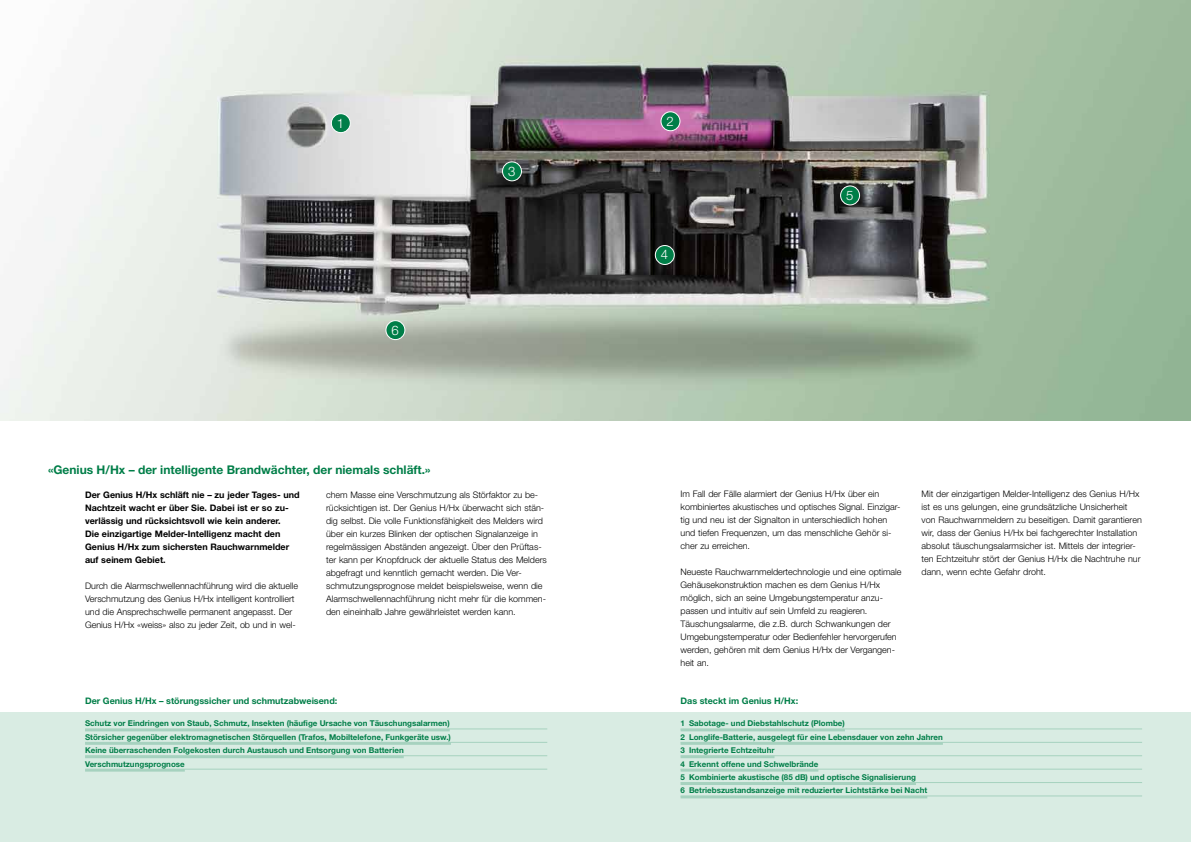
<style>
.page{position:relative;width:1191px;height:842px;background:#fff}
.page>*{position:absolute;margin:0;border:0;box-sizing:border-box;transform-origin:0 0}
.t1{font:300 13.1px "Helvetica Neue";color:#fff}
.t2{font:700 12px "Helvetica Neue";color:#007e48}
.t3{font:300 9px/13px "Helvetica Neue";color:#000}
.t4{font:700 9px/13px "Helvetica Neue";color:#000}
.t5{font:700 9px "Helvetica Neue";color:#007e48}
.t6{font:700 8px/13.4px "Helvetica Neue";color:#007e48}
</style>
<div class="page">
<div style="left:0;top:712px;width:1191px;height:130px;background:#d9ece3"></div>
<img style="left:0;top:0;width:1191px;height:421px">
<div style="left:331px;top:114px;width:19px;height:19px;background:#007e48;border-radius:50%"></div>
<div style="left:331px;top:113px;width:19px;height:20px;border:1px solid #fff;border-radius:50%"></div>
<div style="left:386px;top:321px;width:19px;height:19px;background:#007e48;border-radius:50%"></div>
<div style="left:386px;top:320px;width:19px;height:20px;border:1px solid #fff;border-radius:50%"></div>
<div style="left:661px;top:112px;width:19px;height:19px;background:#007e48;border-radius:50%"></div>
<div style="left:660px;top:111px;width:20px;height:20px;border:1px solid #fff;border-radius:50%"></div>
<div style="left:502px;top:162px;width:19px;height:19px;background:#007e48;border-radius:50%"></div>
<div style="left:502px;top:162px;width:20px;height:19px;border:1px solid #fff;border-radius:50%"></div>
<div style="left:655px;top:245px;width:19px;height:19px;background:#007e48;border-radius:50%"></div>
<div style="left:655px;top:245px;width:19px;height:20px;border:1px solid #fff;border-radius:50%"></div>
<div style="left:840px;top:186px;width:19px;height:19px;background:#007e48;border-radius:50%"></div>
<div style="left:840px;top:186px;width:20px;height:19px;border:1px solid #fff;border-radius:50%"></div>
<hr style="left:85px;top:729px;width:462px;height:1px;background:#a6d2bf">
<hr style="left:85px;top:729px;width:365px;height:2px;background:#a6d2bf">
<hr style="left:85px;top:742px;width:462px;height:1px;background:#a6d2bf">
<hr style="left:85px;top:742px;width:366px;height:3px;background:#a6d2bf">
<hr style="left:85px;top:755px;width:462px;height:1px;background:#a6d2bf">
<hr style="left:85px;top:756px;width:319px;height:2px;background:#a6d2bf">
<hr style="left:85px;top:769px;width:462px;height:1px;background:#a6d2bf">
<hr style="left:85px;top:769px;width:100px;height:3px;background:#a6d2bf">
<hr style="left:680px;top:729px;width:462px;height:1px;background:#a6d2bf">
<hr style="left:680px;top:729px;width:165px;height:2px;background:#a6d2bf">
<hr style="left:680px;top:742px;width:462px;height:1px;background:#a6d2bf">
<hr style="left:680px;top:742px;width:263px;height:3px;background:#a6d2bf">
<hr style="left:680px;top:755px;width:462px;height:1px;background:#a6d2bf">
<hr style="left:680px;top:756px;width:94px;height:2px;background:#a6d2bf">
<hr style="left:680px;top:769px;width:462px;height:1px;background:#a6d2bf">
<hr style="left:680px;top:769px;width:138px;height:3px;background:#a6d2bf">
<hr style="left:680px;top:782px;width:462px;height:1px;background:#a6d2bf">
<hr style="left:680px;top:782px;width:236px;height:3px;background:#a6d2bf">
<hr style="left:680px;top:796px;width:462px;height:1px;background:#a6d2bf">
<hr style="left:680px;top:796px;width:247px;height:2px;background:#a6d2bf">
<h1 class="t1" style="left:337px;top:115px;width:9px">1</h1>
<h1 class="t1" style="left:391px;top:322px;width:9px">6</h1>
<h1 class="t1" style="left:508px;top:163px;width:9px">3</h1>
<h1 class="t1" style="left:666px;top:113px;width:9px">2</h1>
<h1 class="t1" style="left:661px;top:247px;width:9px">4</h1>
<h1 class="t1" style="left:846px;top:187px;width:9px">5</h1>
<h2 class="t2" style="left:48px;top:463px;width:384px">«Genius H/Hx – der intelligente Brandwächter, der niemals schläft.»</h2>
<p class="t4" style="left:85px;top:488px;width:216px">Der Genius H/Hx schläft nie – zu jeder Tages- und Nachtzeit wacht er über Sie. Dabei ist er so zu&shy;verlässig und rücksichtsvoll wie kein anderer.<br>Die einzigartige Melder-Intelligenz macht den Genius H/Hx zum sichersten Rauchwarnmelder auf seinem Gebiet.</p>
<p class="t3" style="left:85px;top:579px;width:214px">Durch die Alarmschwellennachführung wird die aktuelle Verschmutzung des Genius H/Hx intelligent kontrolliert und die Ansprechschwelle permanent angepasst. Der Genius H/Hx «weiss» also zu jeder Zeit, ob und in wel-</p>
<p class="t3" style="left:326px;top:488px;width:222px">chem Masse eine Verschmutzung als Störfaktor zu be&shy;rücksichtigen ist. Der Genius H/Hx überwacht sich stän&shy;dig selbst. Die volle Funktionsfähigkeit des Melders wird über ein kurzes Blinken der optischen Signalanzeige in regelmässigen Abständen angezeigt. Über den Prüftas&shy;ter kann per Knopfdruck der aktuelle Status des Melders abgefragt und kenntlich gemacht werden. Die Ver&shy;schmutzungsprognose meldet beispielsweise, wenn die Alarmschwellennachführung nicht mehr für die kommen&shy;den eineinhalb Jahre gewährleistet werden kann.</p>
<p class="t3" style="left:680px;top:488px;width:221px">Im Fall der Fälle alarmiert der Genius H/Hx über ein kombiniertes akustisches und optisches Signal. Einzigar&shy;tig und neu ist der Signalton in unterschiedlich hohen und tiefen Frequenzen, um das menschliche Gehör si&shy;cher zu erreichen.</p>
<p class="t3" style="left:680px;top:566px;width:222px">Neueste Rauchwarnmeldertechnologie und eine optimale Gehäusekonstruktion machen es dem Genius H/Hx möglich, sich an seine Umgebungstemperatur anzu&shy;passen und intuitiv auf sein Umfeld zu reagieren.<br>Täuschungsalarme, die z.B. durch Schwankungen der Umgebungstemperatur oder Bedienfehler hervorgerufen werden, gehören mit dem Genius H/Hx der Vergangen&shy;heit an.</p>
<p class="t3" style="left:921px;top:487px;width:222px">Mit der einzigartigen Melder-Intelligenz des Genius H/Hx ist es uns gelungen, eine grundsätzliche Unsicherheit von Rauchwarnmeldern zu beseitigen. Damit garantieren wir, dass der Genius H/Hx bei fachgerechter Installation absolut täuschungsalarmsicher ist. Mittels der integrier&shy;ten Echtzeituhr stört der Genius H/Hx die Nachtruhe nur dann, wenn echte Gefahr droht.</p>
<p class="t5" style="left:85px;top:696px;width:254px">Der Genius H/Hx – störungssicher und schmutzabweisend:</p>
<p class="t6" style="left:85px;top:717px;width:367px">Schutz vor Eindringen von Staub, Schmutz, Insekten (häufige Ursache von Täuschungsalarmen)<br>Störsicher gegenüber elektromagnetischen Störquellen (Trafos, Mobiltelefone, Funkgeräte usw.)<br>Keine überraschenden Folgekosten durch Austausch und Entsorgung von Batterien Verschmutzungsprognose</p>
<p class="t5" style="left:680px;top:696px;width:119px">Das steckt im Genius H/Hx:</p>
<p class="t6" style="left:680px;top:717px;width:264px">1 Sabotage- und Diebstahlschutz (Plombe)<br>2 Longlife-Batterie, ausgelegt für eine Lebensdauer von zehn Jahren 3 Integrierte Echtzeituhr<br>4 Erkennt offene und Schwelbrände<br>5 Kombinierte akustische (85 dB) und optische Signalisierung<br>6 Betriebszustandsanzeige mit reduzierter Lichtstärke bei Nacht</p>
</div>
